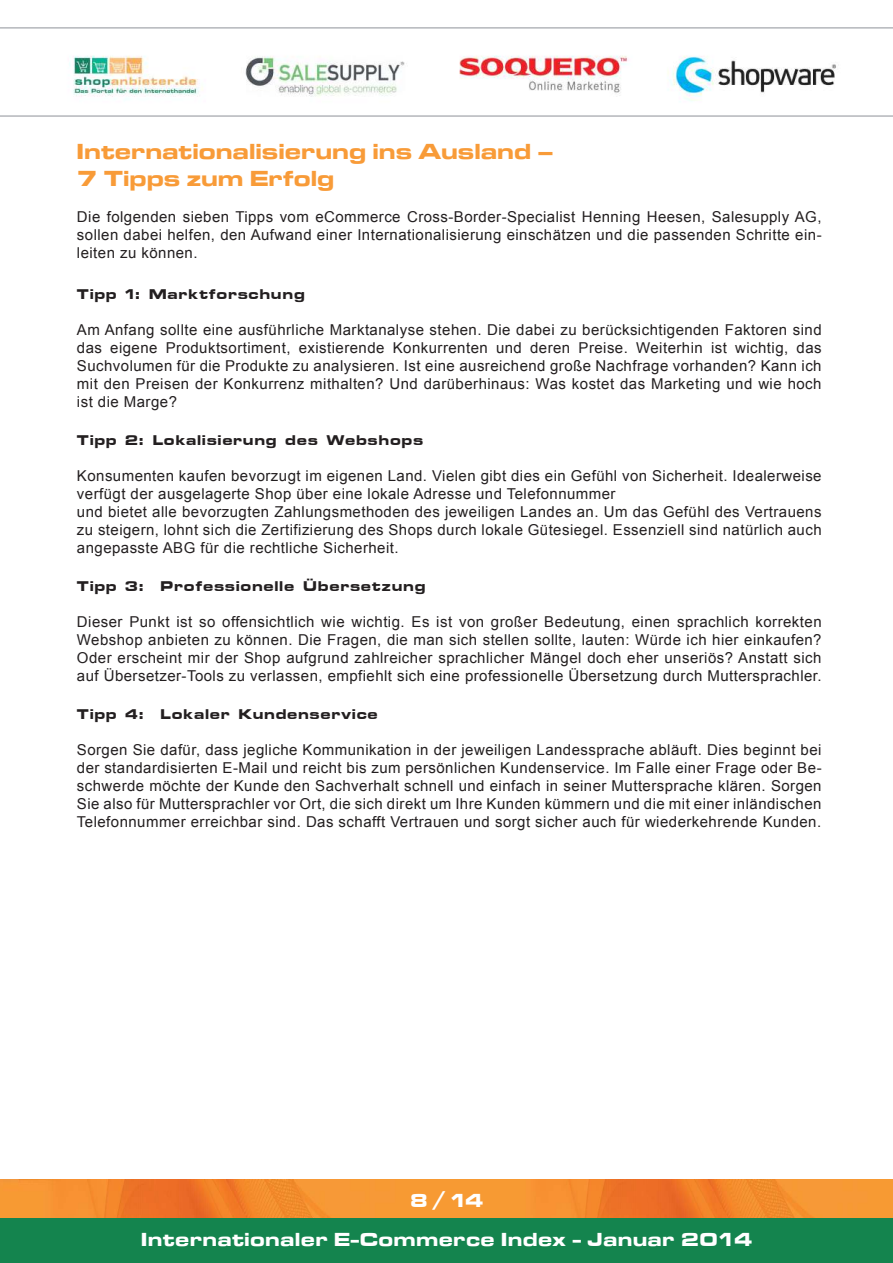
<style>
.page{position:relative;width:893px;height:1263px;background:#fff}
.page>*{position:absolute;margin:0;border:0;box-sizing:border-box;transform-origin:0 0}
.t1{font:22.5px/27px "Microgramma D Bold Exte";letter-spacing:.03em;color:#f89b38}
.t2{font:19.5px "Microgramma D Bold Exte";letter-spacing:.05em;color:#fff}
.t3{font:16.5px "Microstyle Bold Extended ATT";letter-spacing:.03em;color:#231f20}
.t4{font:15px/18px "Arial";letter-spacing:.03em;color:#231f20;text-align:justify}
</style>
<div class="page">
<img style="left:0;top:1180px;width:893px;height:39px">
<div style="left:0;top:1219px;width:893px;height:44px;background:#14844e"></div>
<img style="left:69px;top:55px;width:767px;height:46px">
<hr style="left:0;top:27px;width:893px;height:2px;background:#b4b6bb">
<hr style="left:0;top:115px;width:893px;height:2px;background:#b4b6bb">
<h1 class="t1" style="left:77px;top:139px;width:478px">Internationalisierung ins Ausland –<br>7 Tipps zum Erfolg</h1>
<p class="t4" style="left:77px;top:209px;width:746px">Die folgenden sieben Tipps vom eCommerce Cross-Border-Specialist Henning Heesen, Salesupply AG, sollen dabei helfen, den Aufwand einer Internationalisierung einschätzen und die passenden Schritte ein&shy;leiten zu können.</p>
<p class="t3" style="left:77px;top:289px;width:230px">Tipp 1: Marktforschung</p>
<p class="t4" style="left:77px;top:322px;width:746px">Am Anfang sollte eine ausführliche Marktanalyse stehen. Die dabei zu berücksichtigenden Faktoren sind das eigene Produktsortiment, existierende Konkurrenten und deren Preise. Weiterhin ist wichtig, das Suchvolumen für die Produkte zu analysieren. Ist eine ausreichend große Nachfrage vorhanden? Kann ich mit den Preisen der Konkurrenz mithalten? Und darüberhinaus: Was kostet das Marketing und wie hoch ist die Marge?</p>
<p class="t3" style="left:77px;top:435px;width:348px">Tipp 2: Lokalisierung des Webshops</p>
<p class="t4" style="left:77px;top:468px;width:746px;text-align:left">Konsumenten kaufen bevorzugt im eigenen Land. Vielen gibt dies ein Gefühl von Sicherheit. Idealerweise verfügt der ausgelagerte Shop über eine lokale Adresse und Telefonnummer<br>und bietet alle bevorzugten Zahlungsmethoden des jeweiligen Landes an. Um das Gefühl des Vertrauens zu steigern, lohnt sich die Zertifizierung des Shops durch lokale Gütesiegel. Essenziell sind natürlich auch angepasste ABG für die rechtliche Sicherheit.</p>
<p class="t3" style="left:77px;top:580px;width:350px">Tipp 3: Professionelle Übersetzung</p>
<p class="t4" style="left:77px;top:614px;width:746px">Dieser Punkt ist so offensichtlich wie wichtig. Es ist von großer Bedeutung, einen sprachlich korrekten Webshop anbieten zu können. Die Fragen, die man sich stellen sollte, lauten: Würde ich hier einkaufen?<br>Oder erscheint mir der Shop aufgrund zahlreicher sprachlicher Mängel doch eher unseriös? Anstatt sich auf Übersetzer-Tools zu verlassen, empfiehlt sich eine professionelle Übersetzung durch Muttersprachler.</p>
<p class="t3" style="left:77px;top:708px;width:303px">Tipp 4: Lokaler Kundenservice</p>
<p class="t4" style="left:77px;top:742px;width:746px">Sorgen Sie dafür, dass jegliche Kommunikation in der jeweiligen Landessprache abläuft. Dies beginnt bei der standardisierten E-Mail und reicht bis zum persönlichen Kundenservice. Im Falle einer Frage oder Be&shy;schwerde möchte der Kunde den Sachverhalt schnell und einfach in seiner Muttersprache klären. Sorgen Sie also für Muttersprachler vor Ort, die sich direkt um Ihre Kunden kümmern und die mit einer inländischen Telefonnummer erreichbar sind. Das schafft Vertrauen und sorgt sicher auch für wiederkehrende Kunden.</p>
<h2 class="t2" style="left:410px;top:1191px;width:74px">8 / 14</h2>
<h2 class="t2" style="left:141px;top:1230px;width:612px">Internationaler E-Commerce Index - Januar 2014</h2>
</div>
